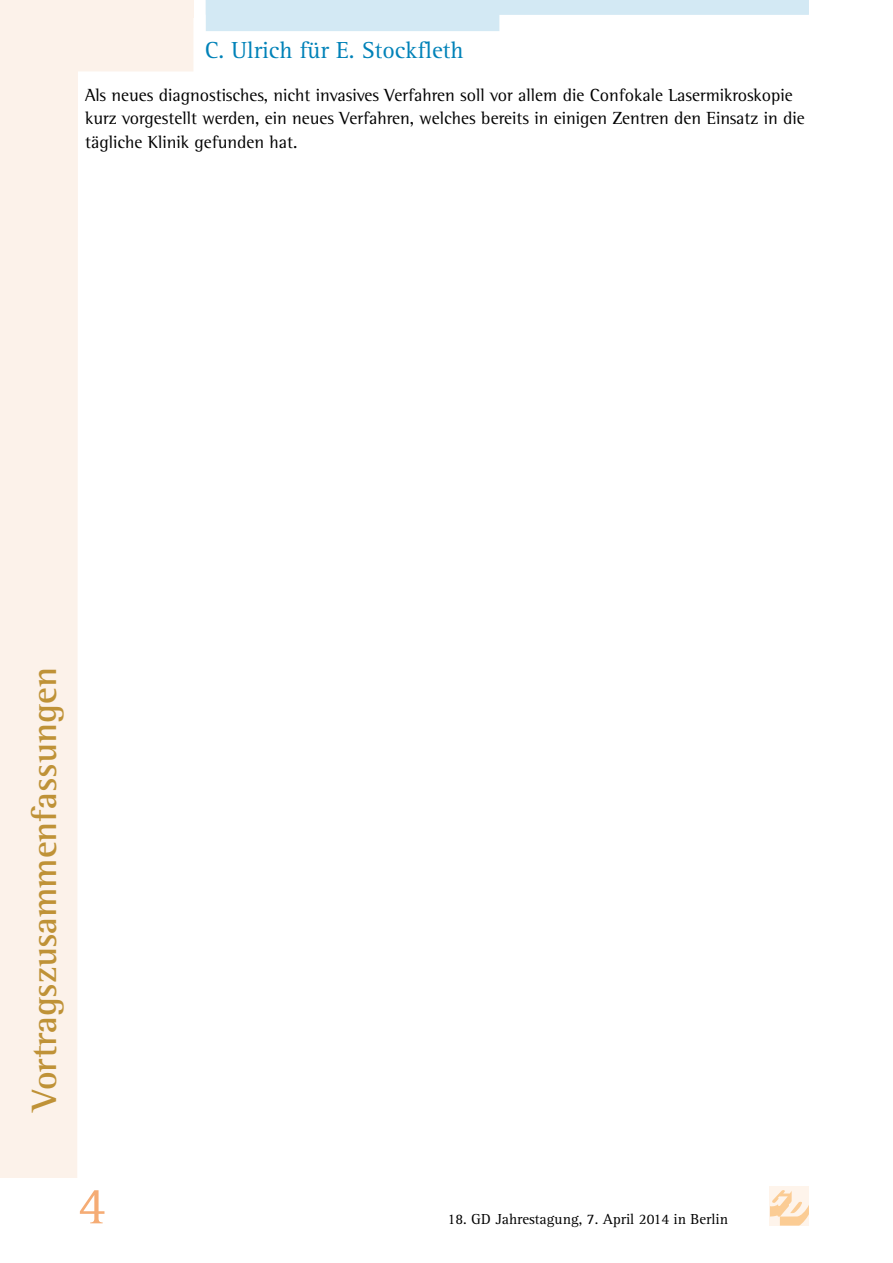
<style>
.page{position:relative;width:893px;height:1263px;background:#fff}
.page>*{position:absolute;margin:0;border:0;box-sizing:border-box;transform-origin:0 0}
.t1{font:54px "Agfa Rotis Serif";color:#f5ac75}
.t2{font:700 36px "Agfa Rotis Semi Serif";color:#bf9237}
.t3{font:24px "Agfa Rotis Serif";color:#0082b8}
.t4{font:18px/23.4px "Agfa Rotis Semi Serif";color:#000}
.t5{font:15px "Agfa Rotis Serif";color:#000}
</style>
<div class="page">
<div style="left:770px;top:1186px;width:39px;height:39px;background:#fef4eb"></div>
<svg style="left:770px;top:1190px;width:39px;height:35px"></svg>
<svg style="left:0;top:0;width:194px;height:1178px"></svg>
<div style="left:0;top:0;width:193px;height:17px;background:#fcf2ea"></div>
<svg style="left:206px;top:0;width:603px;height:31px"></svg>
<h3 class="t3" style="left:205px;top:37px;width:260px">C. Ulrich für E. Stockfleth</h3>
<p class="t4" style="left:85px;top:83px;width:721px">Als neues diagnostisches, nicht invasives Verfahren soll vor allem die Confokale Lasermikroskopie kurz vorgestellt werden, ein neues Verfahren, welches bereits in einigen Zentren den Einsatz in die tägliche Klinik gefunden hat.</p>
<h2 class="t2" style="left:23px;top:1111px;width:445px;rotate:-90deg">Vortragszusammenfassungen</h2>
<h1 class="t1" style="left:78px;top:1175px;width:30px">4</h1>
<p class="t5" style="left:448px;top:1210px;width:282px">18. GD Jahrestagung, 7. April 2014 in Berlin</p>
</div>
